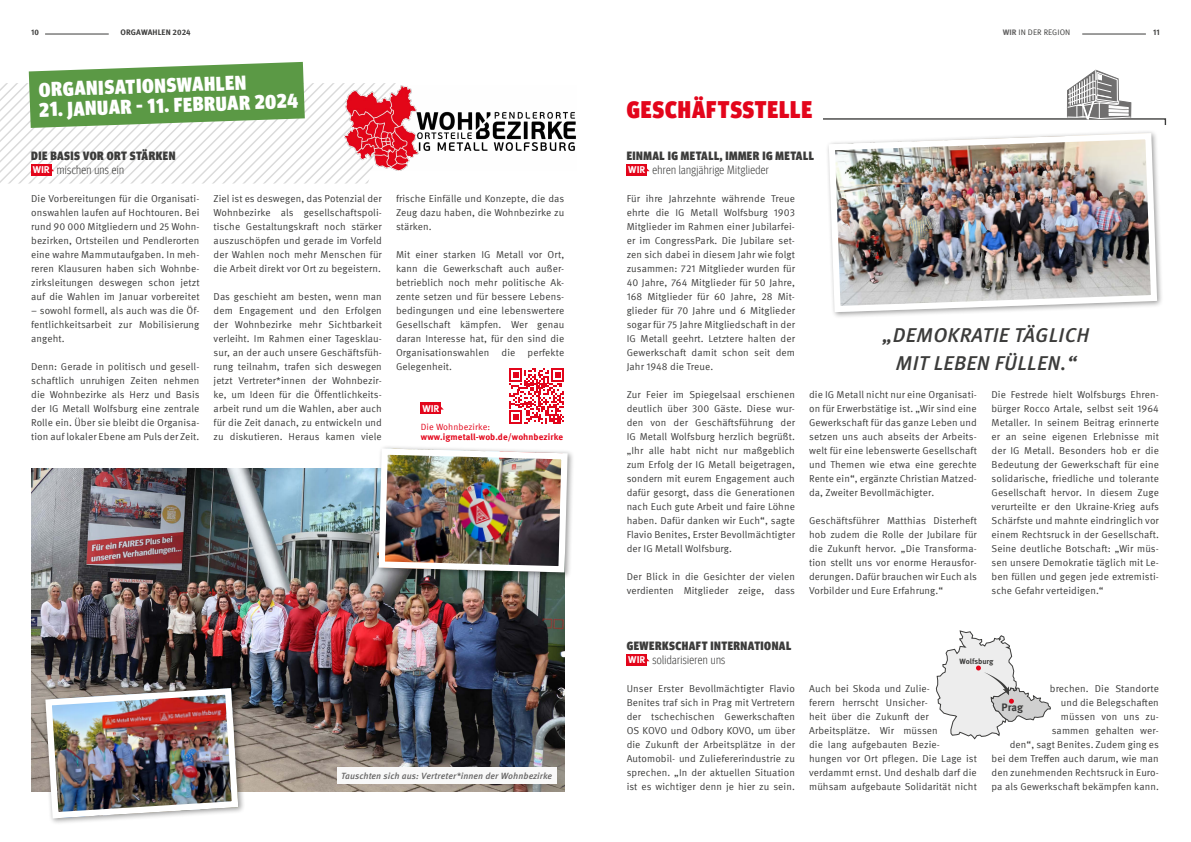
<style>
.page{position:relative;width:1191px;height:842px;background:#fff}
.page>*{position:absolute;margin:0;border:0;box-sizing:border-box;transform-origin:0 0}
.t1{font:900 condensed 24px "Meta Head IGM";letter-spacing:.04em;color:#e3051b}
.t2{font:900 condensed 20px "Meta Head IGM";color:#fff}
.t3{font:italic 500 20px/28px "Meta Pro";letter-spacing:.02em;color:#3c3c3b;text-align:center}
.t4{font:900 condensed 12px/14px "Meta Head IGM";letter-spacing:.04em;color:#3c3c3b}
.t5{font:700 10.8px "Meta IGM";color:#3c3c3b}
.t6{font:10px/14px "Meta IGM";letter-spacing:.01em;color:#3c3c3b;text-align:justify}
.t7{font:700 10px "Meta IGM";color:#fff}
.t8{font:italic 500 9px "Meta Pro";letter-spacing:.005em;color:#646363}
.t9{font:700 9px "Meta IGM";letter-spacing:.01em;color:#e3051b}
.t10{font:9px "Meta IGM";letter-spacing:.01em;color:#e3051b}
.t11{font:700 8px "Meta IGM";letter-spacing:.005em;color:#3c3c3b}
.t12{font:8px "Meta IGM";letter-spacing:.01em;color:#3c3c3b}
.t13{font:700 7.6px "Meta IGM";letter-spacing:-.005em;color:#3c3c3b}
.s1{font-weight:700;color:#646363}
.s2{font-family:"Meta IGM";font-weight:700;font-stretch:normal;font-size:10px;color:#fff}
.s3{font-weight:300}
</style>
<div class="page">
<svg style="left:0;top:83px;width:398px;height:101px"></svg>
<hr style="left:45px;top:34px;width:64px;height:1px;background:#3c3c3b">
<hr style="left:1082px;top:34px;width:63px;height:1px;background:#3c3c3b">
<svg style="left:823px;top:70px;width:343px;height:55px"></svg>
<div style="left:626px;top:164px;width:21px;height:11px;background:#e3051b"></div>
<div style="left:626px;top:654px;width:21px;height:11px;background:#e3051b"></div>
<img style="left:827px;top:131px;width:333px;height:184px">
<div style="left:31px;top:164px;width:20px;height:11px;background:#e3051b"></div>
<div style="left:421px;top:403px;width:20px;height:11px;background:#e3051b"></div>
<svg style="left:509px;top:368px;width:55px;height:56px"></svg>
<svg style="left:29px;top:62px;width:276px;height:66px;background:#73a760"></svg>
<svg style="left:936px;top:631px;width:114px;height:108px"></svg>
<img style="left:344px;top:86px;width:232px;height:84px">
<img style="left:31px;top:468px;width:533px;height:323px">
<div style="left:42px;top:685px;width:203px;height:140px;background:#000;opacity:.4"></div>
<img style="left:42px;top:685px;width:199px;height:137px">
<div style="left:375px;top:445px;width:199px;height:134px;background:#000;opacity:.4"></div>
<img style="left:375px;top:445px;width:196px;height:131px">
<div style="left:337px;top:767px;width:219px;height:17px;background:#f8f8f8"></div>
<p class="t11" style="left:31px;top:25px;width:9px">10</p>
<p class="t11" style="left:121px;top:25px;width:72px">ORGAWAHLEN 2024</p>
<p class="t12" style="left:1002px;top:26px;width:69px"><span class="s1">WIR</span> IN DER REGION</p>
<p class="t11" style="left:1153px;top:25px;width:8px">11</p>
<h2 class="t2" style="left:38px;top:74px;width:209px;rotate:-2deg">ORGANISATIONSWAHLEN</h2>
<h2 class="t2" style="left:39px;top:94px;width:260px;rotate:-2deg">21. JANUAR - 11. FEBRUAR 2024</h2>
<p class="t4" style="left:31px;top:148px;width:146px">DIE BASIS VOR ORT STÄRKEN<br><span class="s2">WIR</span> <span class="s3">mischen uns ein</span></p>
<p class="t6" style="left:31px;top:191px;width:170px">Die Vorbereitungen für die Organisati&shy;onswahlen laufen auf Hochtouren. Bei rund 90 000 Mitgliedern und 25 Wohn&shy;bezirken, Ortsteilen und Pendlerorten eine wahre Mammutaufgaben. In meh&shy;reren Klausuren haben sich Wohnbe&shy;zirksleitungen deswegen schon jetzt auf die Wahlen im Januar vorbereitet</p>
<p class="t6" style="left:31px;top:303px;width:170px">– sowohl formell, als auch was die Öf&shy;fentlichkeitsarbeit zur Mobilisierung angeht.</p>
<p class="t6" style="left:31px;top:359px;width:170px">Denn: Gerade in politisch und gesell&shy;schaftlich unruhigen Zeiten nehmen die Wohnbezirke als Herz und Basis der IG Metall Wolfsburg eine zentrale Rolle ein. Über sie bleibt die Organisa&shy;tion auf lokaler Ebene am Puls der Zeit.</p>
<p class="t6" style="left:214px;top:191px;width:170px">Ziel ist es deswegen, das Potenzial der Wohnbezirke als gesellschaftspoli&shy;tische Gestaltungskraft noch stärker auszuschöpfen und gerade im Vorfeld der Wahlen noch mehr Menschen für die Arbeit direkt vor Ort zu begeistern.</p>
<p class="t6" style="left:214px;top:289px;width:170px">Das geschieht am besten, wenn man dem Engagement und den Erfolgen der Wohnbezirke mehr Sichtbarkeit verleiht. Im Rahmen einer Tagesklau&shy;sur, an der auch unsere Geschäftsfüh&shy;rung teilnahm, trafen sich deswegen jetzt Vertreter*innen der Wohnbezir&shy;ke, um Ideen für die Öffentlichkeits&shy;arbeit rund um die Wahlen, aber auch für die Zeit danach, zu entwickeln und zu diskutieren. Heraus kamen viele</p>
<p class="t6" style="left:396px;top:191px;width:170px">frische Einfälle und Konzepte, die das Zeug dazu haben, die Wohnbezirke zu stärken.</p>
<p class="t6" style="left:396px;top:247px;width:170px">Mit einer starken IG Metall vor Ort, kann die Gewerkschaft auch außer&shy;betrieblich noch mehr politische Ak&shy;zente setzen und für bessere Lebens&shy;bedingungen und eine lebenswertere Gesellschaft kämpfen. Wer genau daran Interesse hat, für den sind die Organisationswahlen die perfekte Gelegenheit.</p>
<p class="t7" style="left:422px;top:400px;width:19px">WIR</p>
<p class="t10" style="left:421px;top:420px;width:71px">Die Wohnbezirke:</p>
<p class="t9" style="left:421px;top:430px;width:144px">www.igmetall-wob.de/wohnbezirke</p>
<p class="t8" style="left:341px;top:768px;width:213px">Tauschten sich aus: Vertreter*innen der Wohnbezirke</p>
<h1 class="t1" style="left:627px;top:91px;width:187px">GESCHÄFTSSTELLE</h1>
<p class="t4" style="left:627px;top:148px;width:189px">EINMAL IG METALL, IMMER IG METALL<br><span class="s2">WIR</span> <span class="s3">ehren langjährige Mitglieder</span></p>
<p class="t6" style="left:626px;top:191px;width:170px">Für ihre Jahrzehnte währende Treue ehrte die IG Metall Wolfsburg 1903<br>Mitglieder im Rahmen einer Jubilarfei&shy;er im CongressPark. Die Jubilare set&shy;zen sich dabei in diesem Jahr wie folgt zusammen: 721 Mitglieder wurden für 40 Jahre, 764 Mitglieder für 50 Jahre, 168 Mitglieder für 60 Jahre, 28 Mit&shy;glieder für 70 Jahre und 6 Mitglieder sogar für 75 Jahre Mitgliedschaft in der IG Metall geehrt. Letztere halten der Gewerkschaft damit schon seit dem Jahr 1948 die Treue.</p>
<p class="t6" style="left:626px;top:387px;width:170px">Zur Feier im Spiegelsaal erschienen deutlich über 300 Gäste. Diese wur&shy;den von der Geschäftsführung der IG Metall Wolfsburg herzlich begrüßt. „Ihr alle habt nicht nur maßgeblich zum Erfolg der IG Metall beigetragen, sondern mit eurem Engagement auch dafür gesorgt, dass die Generationen nach Euch gute Arbeit und faire Löhne haben. Dafür danken wir Euch“, sagte Flavio Benites, Erster Bevollmächtigter der IG Metall Wolfsburg.</p>
<p class="t6" style="left:626px;top:569px;width:170px">Der Blick in die Gesichter der vielen verdienten Mitglieder zeige, dass</p>
<h2 class="t3" style="left:882px;top:320px;width:208px">„DEMOKRATIE TÄGLICH<br>MIT LEBEN FÜLLEN.“</h2>
<p class="t6" style="left:809px;top:387px;width:169px">die IG Metall nicht nur eine Organisati&shy;on für Erwerbstätige ist. „Wir sind eine Gewerkschaft für das ganze Leben und setzen uns auch abseits der Arbeits&shy;welt für eine lebenswerte Gesellschaft und Themen wie etwa eine gerechte Rente ein“, ergänzte Christian Matzed&shy;da, Zweiter Bevollmächigter.</p>
<p class="t6" style="left:809px;top:513px;width:169px">Geschäftsführer Matthias Disterheft hob zudem die Rolle der Jubilare für die Zukunft hervor. „Die Transforma&shy;tion stellt uns vor enorme Herausfor&shy;derungen. Dafür brauchen wir Euch als Vorbilder und Eure Erfahrung.“</p>
<p class="t6" style="left:991px;top:387px;width:169px">Die Festrede hielt Wolfsburgs Ehren&shy;bürger Rocco Artale, selbst seit 1964<br>Metaller. In seinem Beitrag erinnerte er an seine eigenen Erlebnisse mit der IG Metall. Besonders hob er die Bedeutung der Gewerkschaft für eine solidarische, friedliche und tolerante Gesellschaft hervor. In diesem Zuge verurteilte er den Ukraine-Krieg aufs Schärfste und mahnte eindringlich vor einem Rechtsruck in der Gesellschaft.<br>Seine deutliche Botschaft: „Wir müs&shy;sen unsere Demokratie täglich mit Le&shy;ben füllen und gegen jede extremisti&shy;sche Gefahr verteidigen.“</p>
<p class="t4" style="left:627px;top:638px;width:166px">GEWERKSCHAFT INTERNATIONAL<br><span class="s2">WIR</span> <span class="s3">solidarisieren uns</span></p>
<p class="t6" style="left:626px;top:681px;width:170px">Unser Erster Bevollmächtigter Flavio Benites traf sich in Prag mit Vertretern der tschechischen Gewerkschaften OS KOVO und Odbory KOVO, um über die Zukunft der Arbeitsplätze in der Automobil- und Zuliefererindustrie zu sprechen. „In der aktuellen Situation ist es wichtiger denn je hier zu sein.</p>
<p class="t6" style="left:809px;top:681px;width:169px;text-align:left">Auch bei Skoda und Zulie-<br>ferern herrscht Unsicher-<br>heit über die Zukunft der<br>Arbeitsplätze. Wir müssen<br>die lang aufgebauten Bezie-<br>hungen vor Ort pflegen. Die Lage ist verdammt ernst. Und deshalb darf die mühsam aufgebaute Solidarität nicht</p>
<p class="t6" style="left:991px;top:681px;width:169px;text-align:right">brechen. Die Standorte<br>und die Belegschaften<br>müssen von uns zu-<br>sammen gehalten wer-<br>den“, sagt Benites. Zudem ging es<br>bei dem Treffen auch darum, wie man den zunehmenden Rechtsruck in Euro&shy;pa als Gewerkschaft bekämpfen kann.</p>
<p class="t13" style="left:959px;top:655px;width:35px">Wolfsburg</p>
<p class="t5" style="left:1001px;top:699px;width:23px">Prag</p>
</div>
